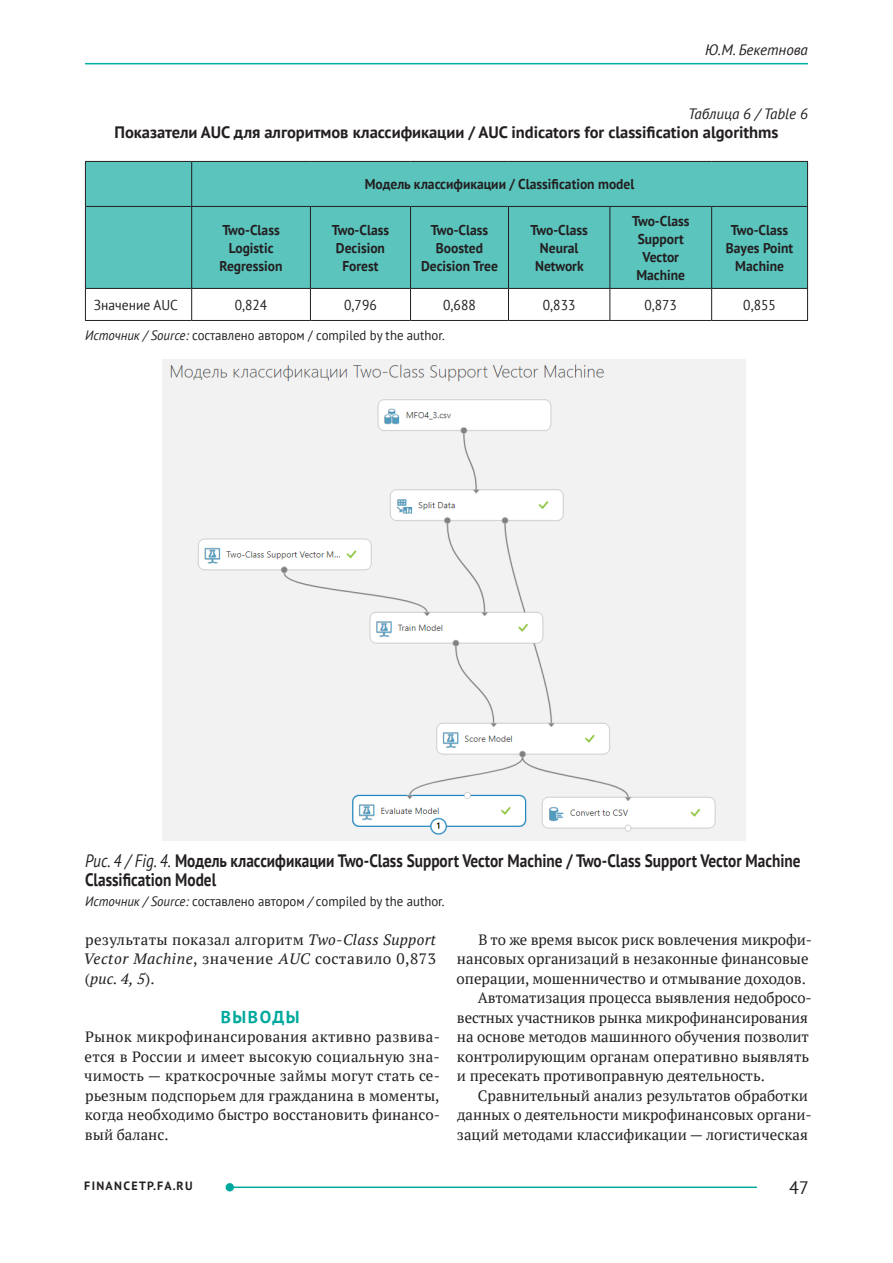
<style>
.page{position:relative;width:893px;height:1263px;background:#fff}
.page>*{position:absolute;margin:0;border:0;box-sizing:border-box;transform-origin:0 0}
.t1{font:700 18px/19.5px "PT Sans";color:#231f20;scale:.85 1}
.t2{font:18px "PT Sans";color:#231f20}
.t3{font:700 17.25px "PT Sans";letter-spacing:.09em;color:#00a99d}
.t4{font:700 16.5px "PT Sans";letter-spacing:-.005em;color:#231f20}
.t5{font:15px/19.5px "PT Serif";color:#231f20;text-align:justify}
.t6{font:italic 15px "PT Sans";color:#231f20}
.t7{font:700 14.25px/18px "PT Sans";color:#231f20;text-align:center;scale:.95 1}
.t8{font:14.25px "PT Sans";color:#231f20;scale:.95 1}
.t9{font:13.5px "PT Sans";color:#231f20;scale:.95 1}
.t10{font:700 12px "PT Sans";color:#231f20}
.s1{font-style:italic}
.s2{font-weight:400;font-style:italic}
</style>
<div class="page">
<hr style="left:85px;top:63px;width:723px;height:1px;background:#00afa6">
<hr style="left:230px;top:1186px;width:527px;height:2px;background:#00a99d">
<div style="left:226px;top:1183px;width:8px;height:8px;background:#00a99d;border-radius:50%"></div>
<div style="left:86px;top:162px;width:721px;height:126px;background:#5ac4bd"></div>
<hr style="left:191px;top:162px;width:1px;height:44px;background:#231f20">
<hr style="left:85px;top:206px;width:107px;height:1px;background:#231f20">
<hr style="left:192px;top:206px;width:118px;height:1px;background:#231f20">
<hr style="left:191px;top:207px;width:1px;height:81px;background:#231f20">
<hr style="left:310px;top:206px;width:101px;height:1px;background:#231f20">
<hr style="left:310px;top:207px;width:1px;height:81px;background:#231f20">
<hr style="left:411px;top:206px;width:97px;height:1px;background:#231f20">
<hr style="left:410px;top:207px;width:1px;height:81px;background:#231f20">
<hr style="left:508px;top:206px;width:102px;height:1px;background:#231f20">
<hr style="left:508px;top:207px;width:1px;height:81px;background:#231f20">
<hr style="left:610px;top:206px;width:102px;height:1px;background:#231f20">
<hr style="left:609px;top:207px;width:1px;height:81px;background:#231f20">
<hr style="left:712px;top:206px;width:96px;height:1px;background:#231f20">
<hr style="left:711px;top:207px;width:1px;height:81px;background:#231f20">
<hr style="left:191px;top:289px;width:1px;height:31px;background:#231f20">
<hr style="left:310px;top:289px;width:1px;height:31px;background:#231f20">
<hr style="left:410px;top:289px;width:1px;height:31px;background:#231f20">
<hr style="left:508px;top:289px;width:1px;height:31px;background:#231f20">
<hr style="left:609px;top:289px;width:1px;height:31px;background:#231f20">
<hr style="left:711px;top:289px;width:1px;height:31px;background:#231f20">
<hr style="left:85px;top:289px;width:1px;height:31px;background:#231f20">
<hr style="left:807px;top:289px;width:1px;height:31px;background:#231f20">
<hr style="left:85px;top:320px;width:107px;height:1px;background:#231f20">
<hr style="left:192px;top:320px;width:118px;height:1px;background:#231f20">
<hr style="left:310px;top:320px;width:101px;height:1px;background:#231f20">
<hr style="left:411px;top:320px;width:97px;height:1px;background:#231f20">
<hr style="left:508px;top:320px;width:102px;height:1px;background:#231f20">
<hr style="left:610px;top:320px;width:102px;height:1px;background:#231f20">
<hr style="left:712px;top:320px;width:96px;height:1px;background:#231f20">
<hr style="left:85px;top:161px;width:107px;height:1px;background:#231f20">
<hr style="left:85px;top:162px;width:1px;height:44px;background:#231f20">
<hr style="left:192px;top:161px;width:118px;height:1px;background:#231f20">
<hr style="left:310px;top:161px;width:101px;height:1px;background:#231f20">
<hr style="left:411px;top:161px;width:97px;height:1px;background:#231f20">
<hr style="left:508px;top:161px;width:102px;height:1px;background:#231f20">
<hr style="left:610px;top:161px;width:102px;height:1px;background:#231f20">
<hr style="left:712px;top:161px;width:96px;height:1px;background:#231f20">
<hr style="left:807px;top:162px;width:1px;height:44px;background:#231f20">
<hr style="left:85px;top:207px;width:1px;height:81px;background:#231f20">
<hr style="left:807px;top:207px;width:1px;height:81px;background:#231f20">
<hr style="left:85px;top:288px;width:107px;height:1px;background:#231f20">
<hr style="left:192px;top:288px;width:118px;height:1px;background:#231f20">
<hr style="left:310px;top:288px;width:101px;height:1px;background:#231f20">
<hr style="left:411px;top:288px;width:97px;height:1px;background:#231f20">
<hr style="left:508px;top:288px;width:102px;height:1px;background:#231f20">
<hr style="left:610px;top:288px;width:102px;height:1px;background:#231f20">
<hr style="left:712px;top:288px;width:96px;height:1px;background:#231f20">
<img style="left:163px;top:360px;width:582px;height:480px">
<p class="t6" style="left:705px;top:40px;width:104px">Ю.М. Бекетнова</p>
<p class="t6" style="left:688px;top:104px;width:121px">Таблица 6 / Table 6</p>
<p class="t4" style="left:115px;top:121px;width:665px">Показатели AUC для алгоритмов классификации / AUC indicators for classification algorithms</p>
<p class="t7" style="left:365px;top:175px;width:285px">Модель классификации / Classification model</p>
<p class="t7" style="left:220px;top:221px;width:68px">Two-Class<br>Logistic<br>Regression</p>
<p class="t7" style="left:332px;top:221px;width:62px">Two-Class<br>Decision<br>Forest</p>
<p class="t7" style="left:421px;top:221px;width:82px">Two-Class<br>Boosted<br>Decision Tree</p>
<p class="t7" style="left:530px;top:221px;width:62px">Two-Class<br>Neural<br>Network</p>
<p class="t7" style="left:632px;top:212px;width:62px">Two-Class<br>Support<br>Vector<br>Machine</p>
<p class="t7" style="left:726px;top:221px;width:72px">Two-Class<br>Bayes Point<br>Machine</p>
<p class="t8" style="left:94px;top:296px;width:90px">Значение AUC</p>
<p class="t8" style="left:235px;top:296px;width:36px">0,824</p>
<p class="t8" style="left:344px;top:296px;width:36px">0,796</p>
<p class="t8" style="left:443px;top:296px;width:36px">0,688</p>
<p class="t8" style="left:543px;top:296px;width:36px">0,833</p>
<p class="t8" style="left:644px;top:296px;width:36px">0,873</p>
<p class="t8" style="left:743px;top:296px;width:36px">0,855</p>
<p class="t9" style="left:85px;top:327px;width:380px"><span class="s1">Источник / Source:</span> составлено автором / compiled by the author.</p>
<p class="t1" style="left:85px;top:850px;width:843px"><span class="s2">Рис. 4 / Fig. 4.</span> Модель классификации Two-Class Support Vector Machine / Two-Class Support Vector Machine<br>Classification Model</p>
<p class="t9" style="left:85px;top:892px;width:380px"><span class="s1">Источник / Source:</span> составлено автором <span class="s1">/</span> compiled by the author.</p>
<p class="t5" style="left:84px;top:930px;width:354px">результаты показал алгоритм <span class="s1">Two-Class Support Vector Machine</span>, значение <span class="s1">AUC</span> составило 0,873 (<span class="s1">рис. 4, 5</span>).</p>
<p class="t3" style="left:221px;top:1005px;width:80px">ВЫВОДЫ</p>
<p class="t5" style="left:84px;top:1027px;width:358px">Рынок микрофинансирования активно развива&shy;ется в России и имеет высокую социальную зна&shy;чимость — краткосрочные займы могут стать се&shy;рьезным подспорьем для гражданина в моменты, когда необходимо быстро восстановить финансо&shy;вый баланс.</p>
<p class="t5" style="left:478px;top:930px;width:335px">В то же время высок риск вовлечения микрофи-</p>
<p class="t5" style="left:457px;top:949px;width:353px">нансовых организаций в незаконные финансовые</p>
<p class="t5" style="left:457px;top:969px;width:351px">операции, мошенничество и отмывание доходов.</p>
<p class="t5" style="left:478px;top:988px;width:336px">Автоматизация процесса выявления недобросо-</p>
<p class="t5" style="left:457px;top:1008px;width:353px">вестных участников рынка микрофинансирования</p>
<p class="t5" style="left:457px;top:1027px;width:353px">на основе методов машинного обучения позволит</p>
<p class="t5" style="left:457px;top:1047px;width:354px">контролирующим органам оперативно выявлять</p>
<p class="t5" style="left:457px;top:1066px;width:309px">и пресекать противоправную деятельность.</p>
<p class="t5" style="left:478px;top:1086px;width:332px">Сравнительный анализ результатов обработки</p>
<p class="t5" style="left:457px;top:1105px;width:356px">данных о деятельности микрофинансовых органи-</p>
<p class="t5" style="left:457px;top:1125px;width:353px">заций методами классификации — логистическая</p>
<p class="t10" style="left:84px;top:1178px;width:9px">financetp</p>
<p class="t10" style="left:153px;top:1178px;width:41px">.fa.ru</p>
<p class="t2" style="left:789px;top:1176px;width:21px">47</p>
</div>
